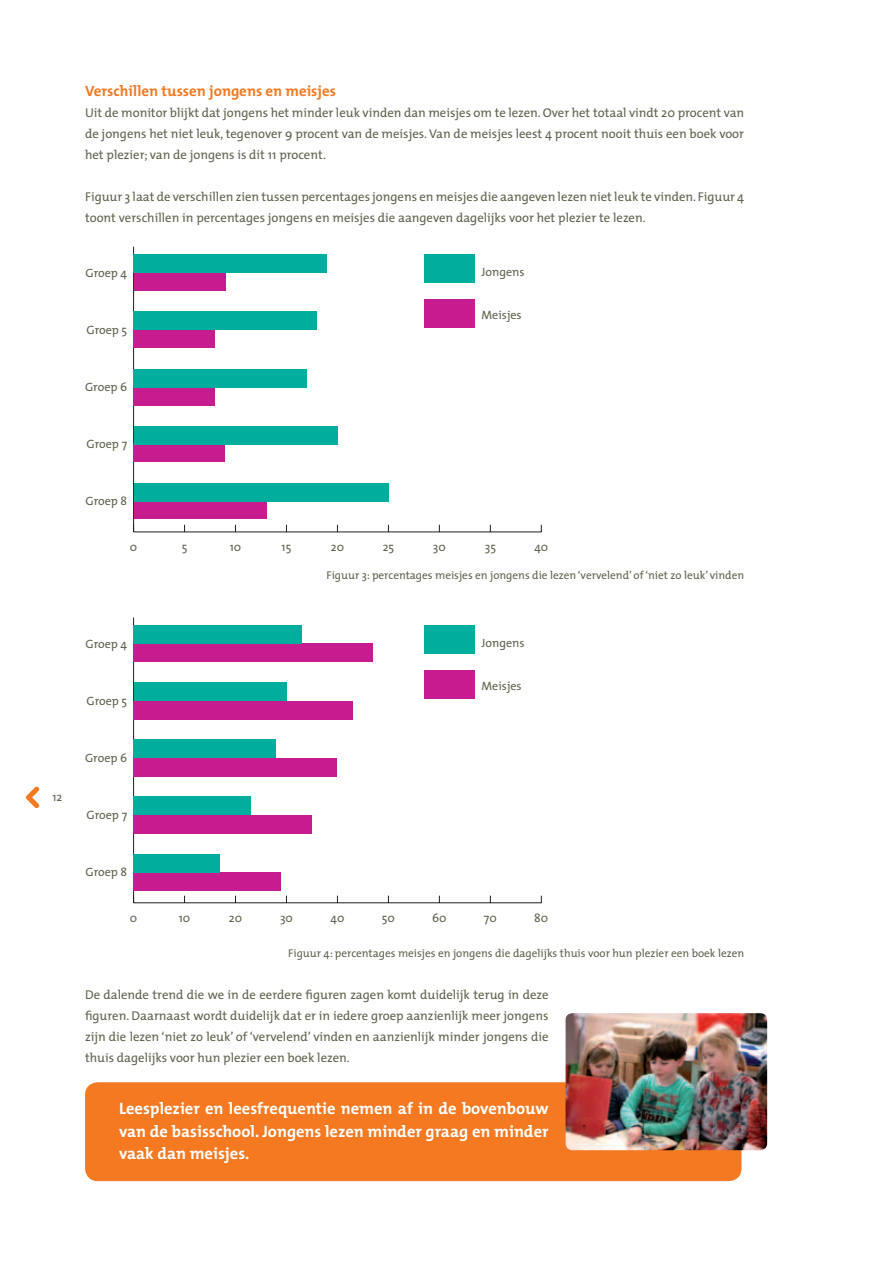
<style>
.page{position:relative;width:893px;height:1263px;background:#fff}
.page>*{position:absolute;margin:0;border:0;box-sizing:border-box;transform-origin:0 0}
.t1{font:700 16.5px/22.5px "The Mix";color:#fff;text-align:justify}
.t2{font:700 15px "The Mix";color:#f47921}
.t3{font:12.75px/21px "The Mix";color:#60614b;text-align:justify}
.t4{font:12.15px "The Mix";color:#60614b}
.t5{font:12px "The Mix";color:#60614b}
.t6{font:11.25px "The Mix";color:#60614b}
</style>
<div class="page">
<svg style="left:26px;top:787px;width:13px;height:21px"></svg>
<hr style="left:134px;top:531px;width:407px;height:1px;background:#231f20">
<hr style="left:133px;top:247px;width:1px;height:285px;background:#231f20">
<div style="left:424px;top:255px;width:51px;height:28px;background:#00ae9e"></div>
<div style="left:134px;top:272px;width:92px;height:19px;background:#c71c8f"></div>
<div style="left:133px;top:330px;width:82px;height:18px;background:#c71c8f"></div>
<div style="left:134px;top:387px;width:81px;height:19px;background:#c71c8f"></div>
<div style="left:134px;top:444px;width:91px;height:18px;background:#c71c8f"></div>
<div style="left:134px;top:501px;width:132px;height:18px;background:#c71c8f"></div>
<div style="left:134px;top:255px;width:193px;height:18px;background:#00ae9e"></div>
<div style="left:134px;top:312px;width:183px;height:18px;background:#00ae9e"></div>
<div style="left:134px;top:369px;width:173px;height:18px;background:#00ae9e"></div>
<div style="left:134px;top:426px;width:203px;height:18px;background:#00ae9e"></div>
<div style="left:134px;top:483px;width:254px;height:18px;background:#00ae9e"></div>
<div style="left:424px;top:299px;width:51px;height:29px;background:#c71c8f"></div>
<hr style="left:134px;top:902px;width:407px;height:1px;background:#231f20">
<hr style="left:133px;top:617px;width:1px;height:286px;background:#231f20">
<div style="left:424px;top:626px;width:51px;height:28px;background:#00ae9e"></div>
<div style="left:133px;top:643px;width:240px;height:19px;background:#c71c8f"></div>
<div style="left:133px;top:701px;width:220px;height:18px;background:#c71c8f"></div>
<div style="left:133px;top:758px;width:204px;height:18px;background:#c71c8f"></div>
<div style="left:133px;top:815px;width:179px;height:19px;background:#c71c8f"></div>
<div style="left:133px;top:872px;width:148px;height:19px;background:#c71c8f"></div>
<div style="left:134px;top:626px;width:168px;height:18px;background:#00ae9e"></div>
<div style="left:134px;top:683px;width:152px;height:18px;background:#00ae9e"></div>
<div style="left:134px;top:740px;width:142px;height:18px;background:#00ae9e"></div>
<div style="left:134px;top:797px;width:117px;height:18px;background:#00ae9e"></div>
<div style="left:134px;top:854px;width:86px;height:18px;background:#00ae9e"></div>
<div style="left:424px;top:670px;width:51px;height:28px;background:#c71c8f"></div>
<div style="left:85px;top:1082px;width:656px;height:99px;background:#f47921;border-radius:13px"></div>
<img style="left:566px;top:1013px;width:201px;height:137px">
<p class="t5" style="left:52px;top:789px;width:11px">12</p>
<p class="t2" style="left:85px;top:82px;width:252px">Verschillen tussen jongens en meisjes</p>
<p class="t3" style="left:85px;top:103px;width:661px">Uit de monitor blijkt dat jongens het minder leuk vinden dan meisjes om te lezen. Over het totaal vindt 20 procent van de jongens het niet leuk, tegenover 9 procent van de meisjes. Van de meisjes leest 4 procent nooit thuis een boek voor het plezier; van de jongens is dit 11 procent.</p>
<p class="t3" style="left:85px;top:187px;width:661px">Figuur 3 laat de verschillen zien tussen percentages jongens en meisjes die aangeven lezen niet leuk te vinden. Figuur 4 toont verschillen in percentages jongens en meisjes die aangeven dagelijks voor het plezier te lezen.</p>
<p class="t4" style="left:86px;top:265px;width:43px">Groep 4</p>
<p class="t4" style="left:86px;top:322px;width:42px">Groep 5</p>
<p class="t4" style="left:85px;top:379px;width:44px">Groep 6</p>
<p class="t4" style="left:87px;top:436px;width:42px">Groep 7</p>
<p class="t4" style="left:85px;top:493px;width:43px">Groep 8</p>
<p class="t4" style="left:481px;top:264px;width:45px">Jongens</p>
<p class="t4" style="left:481px;top:307px;width:42px">Meisjes</p>
<p class="t4" style="left:130px;top:539px;width:9px">0</p>
<p class="t4" style="left:182px;top:539px;width:7px">5</p>
<p class="t4" style="left:230px;top:539px;width:13px">10</p>
<p class="t4" style="left:282px;top:539px;width:11px">15</p>
<p class="t4" style="left:331px;top:539px;width:15px">20</p>
<p class="t4" style="left:383px;top:539px;width:13px">25</p>
<p class="t4" style="left:433px;top:539px;width:14px">30</p>
<p class="t4" style="left:485px;top:539px;width:13px">35</p>
<p class="t4" style="left:534px;top:539px;width:15px">40</p>
<p class="t4" style="left:86px;top:636px;width:43px">Groep 4</p>
<p class="t4" style="left:86px;top:693px;width:42px">Groep 5</p>
<p class="t4" style="left:85px;top:750px;width:44px">Groep 6</p>
<p class="t4" style="left:87px;top:807px;width:42px">Groep 7</p>
<p class="t4" style="left:85px;top:864px;width:43px">Groep 8</p>
<p class="t6" style="left:326px;top:568px;width:419px">Figuur 3: percentages meisjes en jongens die lezen ‘vervelend’ of ‘niet zo leuk’ vinden</p>
<p class="t4" style="left:481px;top:635px;width:45px">Jongens</p>
<p class="t4" style="left:481px;top:678px;width:42px">Meisjes</p>
<p class="t4" style="left:130px;top:910px;width:9px">0</p>
<p class="t4" style="left:179px;top:910px;width:13px">10</p>
<p class="t4" style="left:229px;top:910px;width:15px">20</p>
<p class="t4" style="left:280px;top:910px;width:14px">30</p>
<p class="t4" style="left:330px;top:910px;width:15px">40</p>
<p class="t4" style="left:382px;top:910px;width:15px">50</p>
<p class="t4" style="left:432px;top:910px;width:16px">60</p>
<p class="t4" style="left:484px;top:910px;width:14px">70</p>
<p class="t4" style="left:534px;top:910px;width:16px">80</p>
<p class="t6" style="left:288px;top:946px;width:457px">Figuur 4: percentages meisjes en jongens die dagelijks thuis voor hun plezier een boek lezen</p>
<p class="t3" style="left:85px;top:985px;width:465px">De dalende trend die we in de eerdere figuren zagen komt duidelijk terug in deze figuren. Daarnaast wordt duidelijk dat er in iedere groep aanzienlijk meer jongens zijn die lezen ‘niet zo leuk’ of ‘vervelend’ vinden en aanzienlijk minder jongens die thuis dagelijks voor hun plezier een boek lezen.</p>
<p class="t1" style="left:119px;top:1098px;width:431px">Leesplezier en leesfrequentie nemen af in de bovenbouw van de basisschool. Jongens lezen minder graag en minder vaak dan meisjes.</p>
</div>
